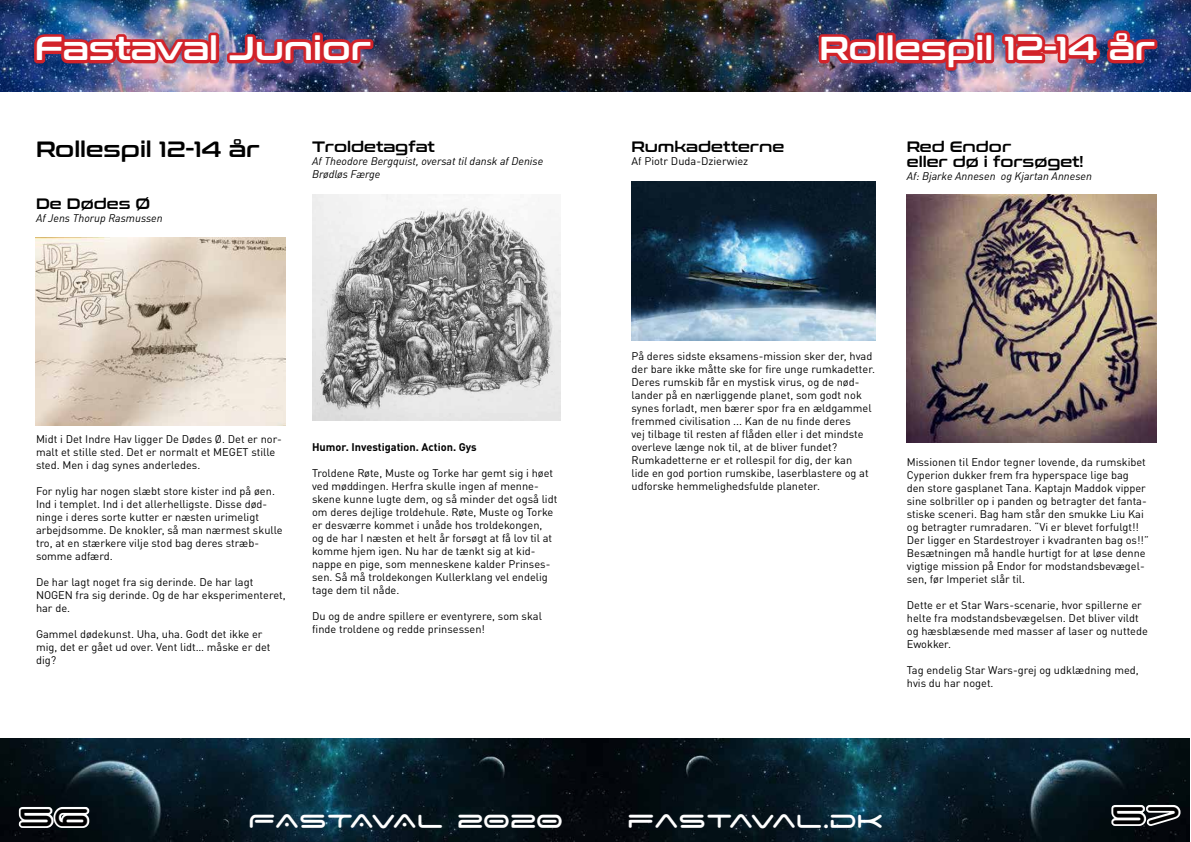
<style>
.page{position:relative;width:1191px;height:842px;background:#fff}
.page>*{position:absolute;margin:0;border:0;box-sizing:border-box;transform-origin:0 0}
.t1{font:39px "Space Age";color:#000}
.t2{font:33px "Conthrax Sb";color:#fff}
.t3{font:30px "Space Age";letter-spacing:-.025em;color:#fff}
.t4{font:22px "Conthrax Sb";color:#000}
.t5{font:15px/15px "Conthrax Sb";color:#000}
.t6{font:11px/13px "DINOT";color:#000}
.t7{font:italic 11px/13px "DINOT";color:#000}
.t8{font:700 11px "DINOT";color:#000}
</style>
<div class="page">
<img style="left:0;top:0;width:595px;height:92px">
<img style="left:0;top:738px;width:1190px;height:104px">
<svg style="left:15px;top:803px;width:78px;height:28px"></svg>
<img style="left:30px;top:31px;width:186px;height:37px">
<div style="left:208px;top:33px;width:11px;height:30px;border:6px solid #d2232a"></div>
<img style="left:224px;top:30px;width:152px;height:38px">
<img style="left:35px;top:237px;width:250px;height:188px">
<img style="left:312px;top:194px;width:248px;height:226px">
<img style="left:595px;top:0;width:596px;height:92px">
<svg style="left:1107px;top:801px;width:76px;height:28px"></svg>
<svg style="left:815px;top:29px;width:67px;height:40px;background:#94344b"></svg>
<div style="left:876px;top:33px;width:10px;height:30px;border:6px solid #d2232a"></div>
<div style="left:885px;top:33px;width:10px;height:30px;border:6px solid #d2232a"></div>
<img style="left:888px;top:30px;width:100px;height:44px">
<div style="left:983px;top:33px;width:11px;height:30px;border:6px solid #d2232a"></div>
<img style="left:999px;top:25px;width:161px;height:44px">
<img style="left:631px;top:181px;width:244px;height:160px">
<img style="left:906px;top:194px;width:250px;height:248px">
<h2 class="t2" style="left:35px;top:24px;width:337px">Fastaval Junior</h2>
<h3 class="t4" style="left:36px;top:132px;width:225px">Rollespil 12-14 år</h3>
<h3 class="t5" style="left:36px;top:195px;width:116px">De Dødes Ø</h3>
<p class="t7" style="left:36px;top:211px;width:128px">Af Jens Thorup Rasmussen</p>
<h3 class="t5" style="left:312px;top:138px;width:124px">Troldetagfat</h3>
<p class="t7" style="left:312px;top:154px;width:233px">Af Theodore Bergquist, oversat til dansk af Denise<br>Brødløs Færge</p>
<p class="t6" style="left:36px;top:432px;width:247px">Midt i Det Indre Hav ligger De Dødes Ø. Det er nor&shy;malt et stille sted. Det er normalt et MEGET stille sted. Men i dag synes anderledes.</p>
<p class="t6" style="left:36px;top:484px;width:248px">For nylig har nogen slæbt store kister ind på øen.<br>Ind i templet. Ind i det allerhelligste. Disse død&shy;ninge i deres sorte kutter er næsten urimeligt arbejdsomme. De knokler, så man nærmest skulle tro, at en stærkere vilje stod bag deres stræb&shy;somme adfærd.</p>
<p class="t6" style="left:36px;top:575px;width:251px">De har lagt noget fra sig derinde. De har lagt<br>NOGEN fra sig derinde. Og de har eksperimenteret, har de.</p>
<p class="t6" style="left:36px;top:627px;width:236px">Gammel dødekunst. Uha, uha. Godt det ikke er mig, det er gået ud over. Vent lidt… måske er det dig?</p>
<p class="t8" style="left:312px;top:440px;width:166px">Humor. Investigation. Action. Gys</p>
<p class="t6" style="left:312px;top:466px;width:247px">Troldene Røte, Muste og Torke har gemt sig i høet ved møddingen. Herfra skulle ingen af menne&shy;skene kunne lugte dem, og så minder det også lidt om deres dejlige troldehule. Røte, Muste og Torke er desværre kommet i unåde hos troldekongen,<br>og de har I næsten et helt år forsøgt at få lov til at komme hjem igen. Nu har de tænkt sig at kid&shy;nappe en pige, som menneskene kalder Prinses&shy;sen. Så må troldekongen Kullerklang vel endelig tage dem til nåde.</p>
<p class="t6" style="left:312px;top:609px;width:231px">Du og de andre spillere er eventyrere, som skal finde troldene og redde prinsessen!</p>
<h1 class="t1" style="left:19px;top:799px;width:72px">56</h1>
<h3 class="t3" style="left:248px;top:807px;width:316px">FASTAVAL 2020</h3>
<h3 class="t5" style="left:631px;top:138px;width:154px">Rumkadetterne</h3>
<p class="t6" style="left:631px;top:154px;width:118px">Af Piotr Duda-Dzierwiez</p>
<h2 class="t2" style="left:819px;top:24px;width:337px">Rollespil 12-14 år</h2>
<h3 class="t5" style="left:906px;top:138px;width:178px">Red Endor<br>eller dø i forsøget!</h3>
<p class="t7" style="left:906px;top:169px;width:187px">Af: Bjarke Annesen og Kjartan Annesen</p>
<p class="t6" style="left:631px;top:349px;width:245px">På deres sidste eksamens-mission sker der, hvad der bare ikke måtte ske for fire unge rumkadetter.<br>Deres rumskib får en mystisk virus, og de nød&shy;lander på en nærliggende planet, som godt nok synes forladt, men bærer spor fra en ældgammel fremmed civilisation ... Kan de nu finde deres<br>vej tilbage til resten af flåden eller i det mindste overleve længe nok til, at de bliver fundet?<br>Rumkadetterne er et rollespil for dig, der kan<br>lide en god portion rumskibe, laserblastere og at udforske hemmelighedsfulde planeter.</p>
<p class="t6" style="left:906px;top:455px;width:243px">Missionen til Endor tegner lovende, da rumskibet Cyperion dukker frem fra hyperspace lige bag den store gasplanet Tana. Kaptajn Maddok vipper sine solbriller op i panden og betragter det fanta&shy;stiske sceneri. Bag ham står den smukke Liu Kai og betragter rumradaren. “Vi er blevet forfulgt!!<br>Der ligger en Stardestroyer i kvadranten bag os!!” Besætningen må handle hurtigt for at løse denne vigtige mission på Endor for modstandsbevægel&shy;sen, før Imperiet slår til.</p>
<p class="t6" style="left:906px;top:598px;width:243px">Dette er et Star Wars-scenarie, hvor spillerne er helte fra modstandsbevægelsen. Det bliver vildt og hæsblæsende med masser af laser og nuttede Ewokker.</p>
<p class="t6" style="left:906px;top:663px;width:233px">Tag endelig Star Wars-grej og udklædning med, hvis du har noget.</p>
<h3 class="t3" style="left:627px;top:807px;width:257px">fastaval.dk</h3>
<h1 class="t1" style="left:1111px;top:797px;width:71px">57</h1>
</div>
